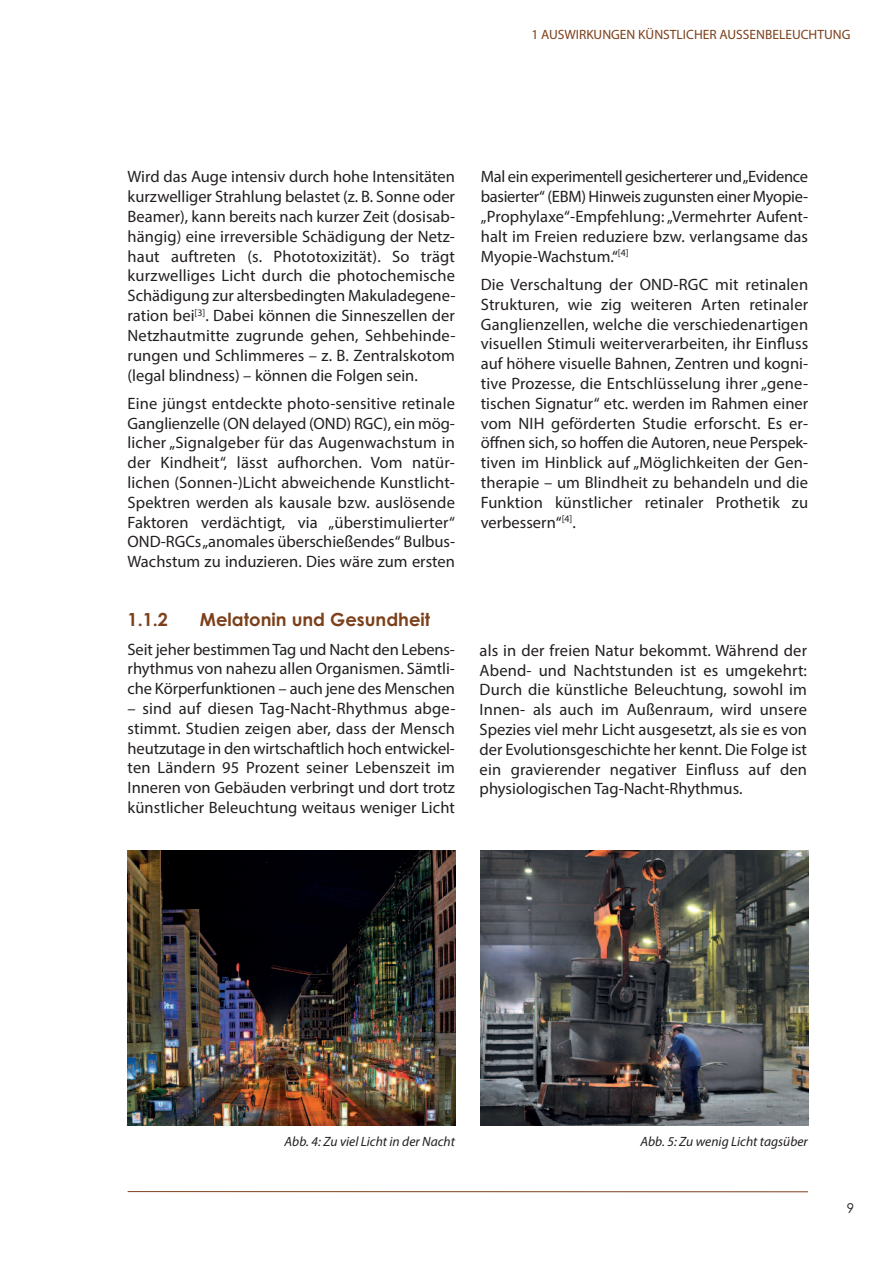
<style>
.page{position:relative;width:893px;height:1263px;background:#fff}
.page>*{position:absolute;margin:0;border:0;box-sizing:border-box;transform-origin:0 0}
.t1{font:700 18px "Century Gothic";color:#7d401a}
.t2{font:16.5px/19.8px "Myriad Pro";color:#231f20;text-align:justify}
.t3{font:italic 13.5px "Myriad Pro";color:#231f20}
.t4{font:13.5px "Myriad Pro";color:#7d401a}
.t5{font:13.5px "Century Gothic";color:#231f20}
</style>
<div class="page">
<hr style="left:128px;top:1191px;width:680px;height:1px;background:#7d401a">
<img style="left:128px;top:850px;width:327px;height:276px">
<img style="left:481px;top:850px;width:327px;height:276px">
<p class="t4" style="left:531px;top:30px;width:321px">1 AUSWIRKUNGEN KÜNSTLICHER AUSSENBELEUCHTUNG</p>
<p class="t2" style="left:128px;top:168px;width:329px">Wird das Auge intensiv durch hohe Intensitäten kurzwelliger Strahlung belastet (z. B. Sonne oder Beamer), kann bereits nach kurzer Zeit (dosisab&shy;hängig) eine irreversible Schädigung der Netz&shy;haut auftreten (s. Phototoxizität). So trägt kurzwelliges Licht durch die photochemische Schädigung zur altersbedingten Makuladegene&shy;ration bei<sup>[3]</sup>. Dabei können die Sinneszellen der Netzhautmitte zugrunde gehen, Sehbehinde&shy;rungen und Schlimmeres – z. B. Zentralskotom (legal blindness) – können die Folgen sein.</p>
<p class="t2" style="left:128px;top:395px;width:329px">Eine jüngst entdeckte photo-sensitive retinale Ganglienzelle (ON delayed (OND) RGC), ein mög&shy;licher „Signalgeber für das Augenwachstum in der Kindheit“, lässt aufhorchen. Vom natür&shy;lichen (Sonnen-)Licht abweichende Kunstlicht-Spektren werden als kausale bzw. auslösende Faktoren verdächtigt, via „überstimulierter“ OND-RGCs„anomales überschießendes“ Bulbus-Wachstum zu induzieren. Dies wäre zum ersten</p>
<p class="t1" style="left:128px;top:609px;width:42px">1.1.2</p>
<p class="t1" style="left:200px;top:609px;width:232px">Melatonin und Gesundheit</p>
<p class="t2" style="left:128px;top:640px;width:329px">Seit jeher bestimmenTag und Nacht den Lebens&shy;rhythmus von nahezu allen Organismen. Sämtli&shy;che Körperfunktionen – auch jene des Menschen</p>
<p class="t2" style="left:128px;top:700px;width:329px">– sind auf diesen Tag-Nacht-Rhythmus abge&shy;stimmt. Studien zeigen aber, dass der Mensch heutzutage in den wirtschaftlich hoch entwickel&shy;ten Ländern 95 Prozent seiner Lebenszeit im Inneren von Gebäuden verbringt und dort trotz künstlicher Beleuchtung weitaus weniger Licht</p>
<p class="t2" style="left:481px;top:168px;width:329px">Mal ein experimentell gesicherterer und„Evidence basierter“ (EBM) Hinweis zugunsten einer Myopie-„Prophylaxe“-Empfehlung:„Vermehrter Aufent&shy;halt im Freien reduziere bzw. verlangsame das Myopie-Wachstum.“<sup>[4]</sup></p>
<p class="t2" style="left:481px;top:276px;width:329px">Die Verschaltung der OND-RGC mit retinalen Strukturen, wie zig weiteren Arten retinaler Ganglienzellen, welche die verschiedenartigen visuellen Stimuli weiterverarbeiten, ihr Einfluss auf höhere visuelle Bahnen, Zentren und kogni&shy;tive Prozesse, die Entschlüsselung ihrer „gene&shy;tischen Signatur“ etc. werden im Rahmen einer vom NIH geförderten Studie erforscht. Es er&shy;öffnen sich, so hoffen die Autoren, neue Perspek&shy;tiven im Hinblick auf „Möglichkeiten der Gen&shy;therapie – um Blindheit zu behandeln und die Funktion künstlicher retinaler Prothetik zu verbessern“<sup>[4]</sup>.</p>
<p class="t2" style="left:480px;top:642px;width:329px">als in der freien Natur bekommt. Während der Abend- und Nachtstunden ist es umgekehrt:<br>Durch die künstliche Beleuchtung, sowohl im Innen- als auch im Außenraum, wird unsere Spezies viel mehr Licht ausgesetzt, als sie es von der Evolutionsgeschichte her kennt. Die Folge ist ein gravierender negativer Einfluss auf den physiologischen Tag-Nacht-Rhythmus.</p>
<p class="t3" style="left:285px;top:1137px;width:172px">Abb. 4: Zu viel Licht in der Nacht</p>
<p class="t3" style="left:640px;top:1137px;width:169px">Abb. 5: Zu wenig Licht tagsüber</p>
<p class="t5" style="left:847px;top:1200px;width:9px">9</p>
</div>
